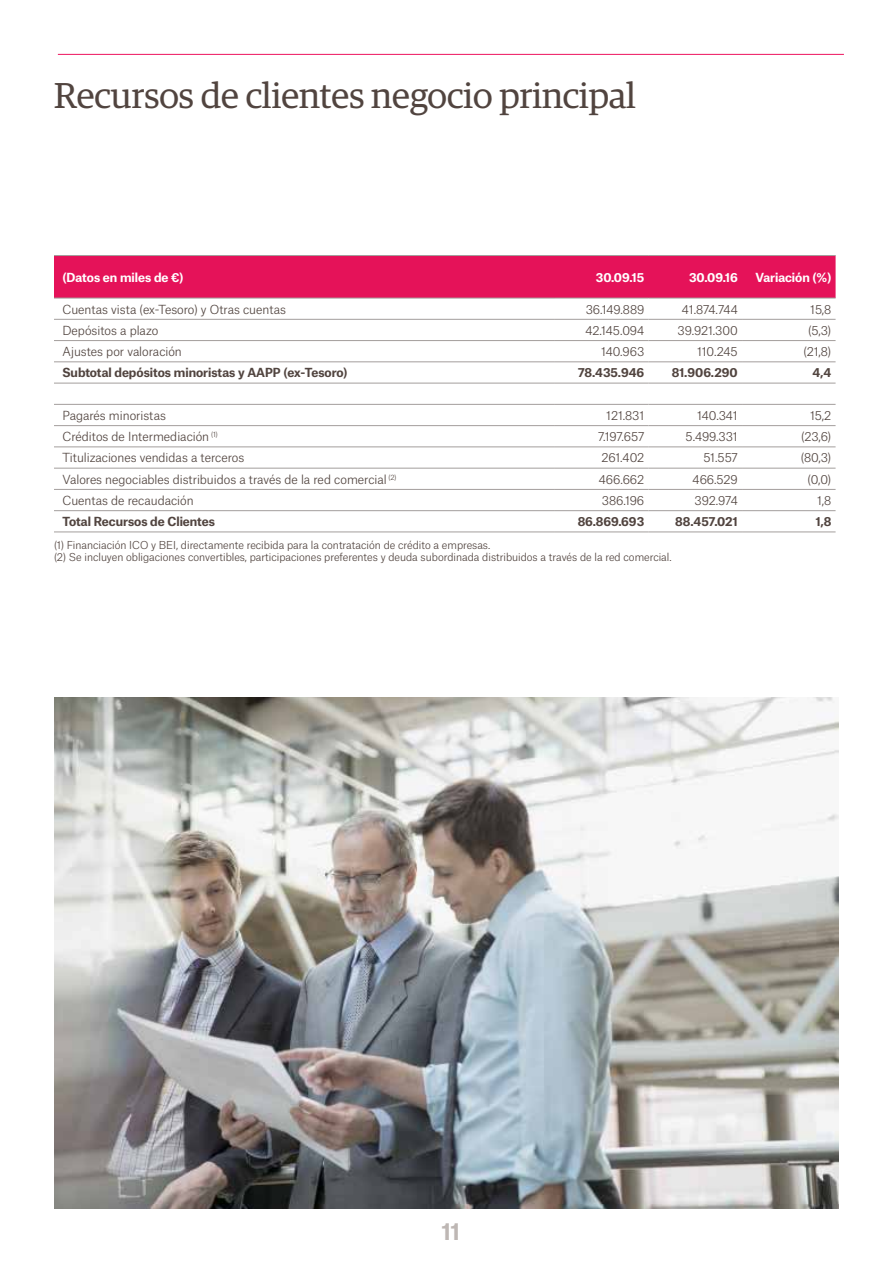
<style>
.page{position:relative;width:893px;height:1263px;background:#fff}
.page>*{position:absolute;margin:0;border:0;box-sizing:border-box;transform-origin:0 0}
.t1{font:36px "Popular Serif";color:#51443f}
.t2{font:700 22.5px "Popular Sans";color:#beb7b4}
.t3{font:300 12px "Popular Sans";color:#51443f}
.t4{font:700 12px "Popular Sans";color:#51443f}
.t5{font:700 12px "Popular Sans";color:#fff}
.t6{font:300 10.5px/12px "Popular Sans";color:#51443f}
</style>
<div class="page">
<hr style="left:58px;top:54px;width:786px;height:1px;background:#ed135d">
<div style="left:54px;top:256px;width:782px;height:42px;background:#e51259"></div>
<svg style="left:555px;top:318px;width:281px;height:194px"></svg>
<hr style="left:54px;top:255px;width:501px;height:1px;background:#a39e9c">
<hr style="left:555px;top:255px;width:93px;height:1px;background:#a39e9c">
<hr style="left:648px;top:255px;width:94px;height:1px;background:#a39e9c">
<hr style="left:742px;top:255px;width:94px;height:1px;background:#a39e9c">
<hr style="left:54px;top:298px;width:501px;height:1px;background:#a39e9c">
<hr style="left:555px;top:298px;width:93px;height:1px;background:#a39e9c">
<hr style="left:648px;top:298px;width:94px;height:1px;background:#a39e9c">
<hr style="left:742px;top:298px;width:94px;height:1px;background:#a39e9c">
<hr style="left:54px;top:319px;width:501px;height:1px;background:#a39e9c">
<hr style="left:555px;top:319px;width:93px;height:1px;background:#a39e9c">
<hr style="left:648px;top:319px;width:94px;height:1px;background:#a39e9c">
<hr style="left:742px;top:319px;width:94px;height:1px;background:#a39e9c">
<hr style="left:54px;top:340px;width:501px;height:1px;background:#a39e9c">
<hr style="left:555px;top:340px;width:93px;height:1px;background:#a39e9c">
<hr style="left:648px;top:340px;width:94px;height:1px;background:#a39e9c">
<hr style="left:742px;top:340px;width:94px;height:1px;background:#a39e9c">
<hr style="left:54px;top:361px;width:501px;height:1px;background:#a39e9c">
<hr style="left:555px;top:361px;width:93px;height:1px;background:#a39e9c">
<hr style="left:648px;top:361px;width:94px;height:1px;background:#a39e9c">
<hr style="left:742px;top:361px;width:94px;height:1px;background:#a39e9c">
<hr style="left:54px;top:383px;width:501px;height:1px;background:#a39e9c">
<hr style="left:555px;top:383px;width:93px;height:1px;background:#a39e9c">
<hr style="left:648px;top:383px;width:94px;height:1px;background:#a39e9c">
<hr style="left:742px;top:383px;width:94px;height:1px;background:#a39e9c">
<hr style="left:54px;top:404px;width:501px;height:1px;background:#a39e9c">
<hr style="left:555px;top:404px;width:93px;height:1px;background:#a39e9c">
<hr style="left:648px;top:404px;width:94px;height:1px;background:#a39e9c">
<hr style="left:742px;top:404px;width:94px;height:1px;background:#a39e9c">
<hr style="left:54px;top:425px;width:501px;height:1px;background:#a39e9c">
<hr style="left:555px;top:425px;width:93px;height:1px;background:#a39e9c">
<hr style="left:648px;top:425px;width:94px;height:1px;background:#a39e9c">
<hr style="left:742px;top:425px;width:94px;height:1px;background:#a39e9c">
<hr style="left:54px;top:446px;width:501px;height:1px;background:#a39e9c">
<hr style="left:555px;top:446px;width:93px;height:1px;background:#a39e9c">
<hr style="left:648px;top:446px;width:94px;height:1px;background:#a39e9c">
<hr style="left:742px;top:446px;width:94px;height:1px;background:#a39e9c">
<hr style="left:54px;top:468px;width:501px;height:1px;background:#a39e9c">
<hr style="left:555px;top:468px;width:93px;height:1px;background:#a39e9c">
<hr style="left:648px;top:468px;width:94px;height:1px;background:#a39e9c">
<hr style="left:742px;top:468px;width:94px;height:1px;background:#a39e9c">
<hr style="left:54px;top:489px;width:501px;height:1px;background:#a39e9c">
<hr style="left:555px;top:489px;width:93px;height:1px;background:#a39e9c">
<hr style="left:648px;top:489px;width:94px;height:1px;background:#a39e9c">
<hr style="left:742px;top:489px;width:94px;height:1px;background:#a39e9c">
<hr style="left:54px;top:510px;width:501px;height:1px;background:#a39e9c">
<hr style="left:555px;top:510px;width:93px;height:1px;background:#a39e9c">
<hr style="left:648px;top:510px;width:94px;height:1px;background:#a39e9c">
<hr style="left:742px;top:510px;width:94px;height:1px;background:#a39e9c">
<hr style="left:54px;top:531px;width:501px;height:1px;background:#a39e9c">
<hr style="left:555px;top:531px;width:93px;height:1px;background:#a39e9c">
<hr style="left:648px;top:531px;width:94px;height:1px;background:#a39e9c">
<hr style="left:742px;top:531px;width:94px;height:1px;background:#a39e9c">
<img style="left:54px;top:697px;width:785px;height:512px">
<h1 class="t1" style="left:54px;top:71px;width:583px">Recursos de clientes negocio principal</h1>
<p class="t5" style="left:63px;top:267px;width:123px">(Datos en miles de €)</p>
<p class="t5" style="left:596px;top:267px;width:50px">30.09.15</p>
<p class="t5" style="left:689px;top:267px;width:50px">30.09.16</p>
<p class="t5" style="left:755px;top:267px;width:77px">Variación (%)</p>
<p class="t3" style="left:63px;top:300px;width:225px">Cuentas vista (ex-Tesoro) y Otras cuentas</p>
<p class="t3" style="left:586px;top:300px;width:60px">36.149.889</p>
<p class="t3" style="left:682px;top:300px;width:57px">41.874.744</p>
<p class="t3" style="left:810px;top:300px;width:23px">15,8</p>
<p class="t3" style="left:63px;top:321px;width:97px">Depósitos a plazo</p>
<p class="t3" style="left:585px;top:321px;width:60px">42.145.094</p>
<p class="t3" style="left:678px;top:321px;width:62px">39.921.300</p>
<p class="t3" style="left:808px;top:321px;width:25px">(5,3)</p>
<p class="t3" style="left:63px;top:342px;width:121px">Ajustes por valoración</p>
<p class="t3" style="left:601px;top:342px;width:45px">140.963</p>
<p class="t3" style="left:697px;top:342px;width:42px">110.245</p>
<p class="t3" style="left:804px;top:342px;width:29px">(21,8)</p>
<p class="t4" style="left:62px;top:363px;width:286px">Subtotal depósitos minoristas y AAPP (ex-Tesoro)</p>
<p class="t4" style="left:578px;top:363px;width:68px">78.435.946</p>
<p class="t4" style="left:672px;top:363px;width:68px">81.906.290</p>
<p class="t4" style="left:813px;top:363px;width:20px">4,4</p>
<p class="t3" style="left:62px;top:406px;width:105px">Pagarés minoristas</p>
<p class="t3" style="left:606px;top:406px;width:39px">121.831</p>
<p class="t3" style="left:697px;top:406px;width:42px">140.341</p>
<p class="t3" style="left:810px;top:406px;width:23px">15,2</p>
<p class="t3" style="left:63px;top:427px;width:157px">Créditos de Intermediación <sup>(1)</sup></p>
<p class="t3" style="left:598px;top:427px;width:47px">7.197.657</p>
<p class="t3" style="left:686px;top:427px;width:54px">5.499.331</p>
<p class="t3" style="left:801px;top:427px;width:32px">(23,6)</p>
<p class="t3" style="left:63px;top:448px;width:183px">Titulizaciones vendidas a terceros</p>
<p class="t3" style="left:601px;top:448px;width:44px">261.402</p>
<p class="t3" style="left:703px;top:448px;width:36px">51.557</p>
<p class="t3" style="left:801px;top:448px;width:32px">(80,3)</p>
<p class="t3" style="left:63px;top:470px;width:335px">Valores negociables distribuidos a través de la red comercial <sup>(2)</sup></p>
<p class="t3" style="left:599px;top:470px;width:47px">466.662</p>
<p class="t3" style="left:693px;top:470px;width:47px">466.529</p>
<p class="t3" style="left:807px;top:470px;width:25px">(0,0)</p>
<p class="t3" style="left:63px;top:491px;width:133px">Cuentas de recaudación</p>
<p class="t3" style="left:602px;top:491px;width:44px">386.196</p>
<p class="t3" style="left:695px;top:491px;width:45px">392.974</p>
<p class="t3" style="left:817px;top:491px;width:16px">1,8</p>
<p class="t4" style="left:63px;top:512px;width:154px">Total Recursos de Clientes</p>
<p class="t4" style="left:578px;top:512px;width:68px">86.869.693</p>
<p class="t4" style="left:675px;top:512px;width:64px">88.457.021</p>
<p class="t4" style="left:816px;top:512px;width:17px">1,8</p>
<p class="t6" style="left:54px;top:538px;width:619px">(1) Financiación ICO y BEI, directamente recibida para la contratación de crédito a empresas.<br>(2) Se incluyen obligaciones convertibles, participaciones preferentes y deuda subordinada distribuidos a través de la red comercial.</p>
<h2 class="t2" style="left:442px;top:1212px;width:20px">11</h2>
</div>
